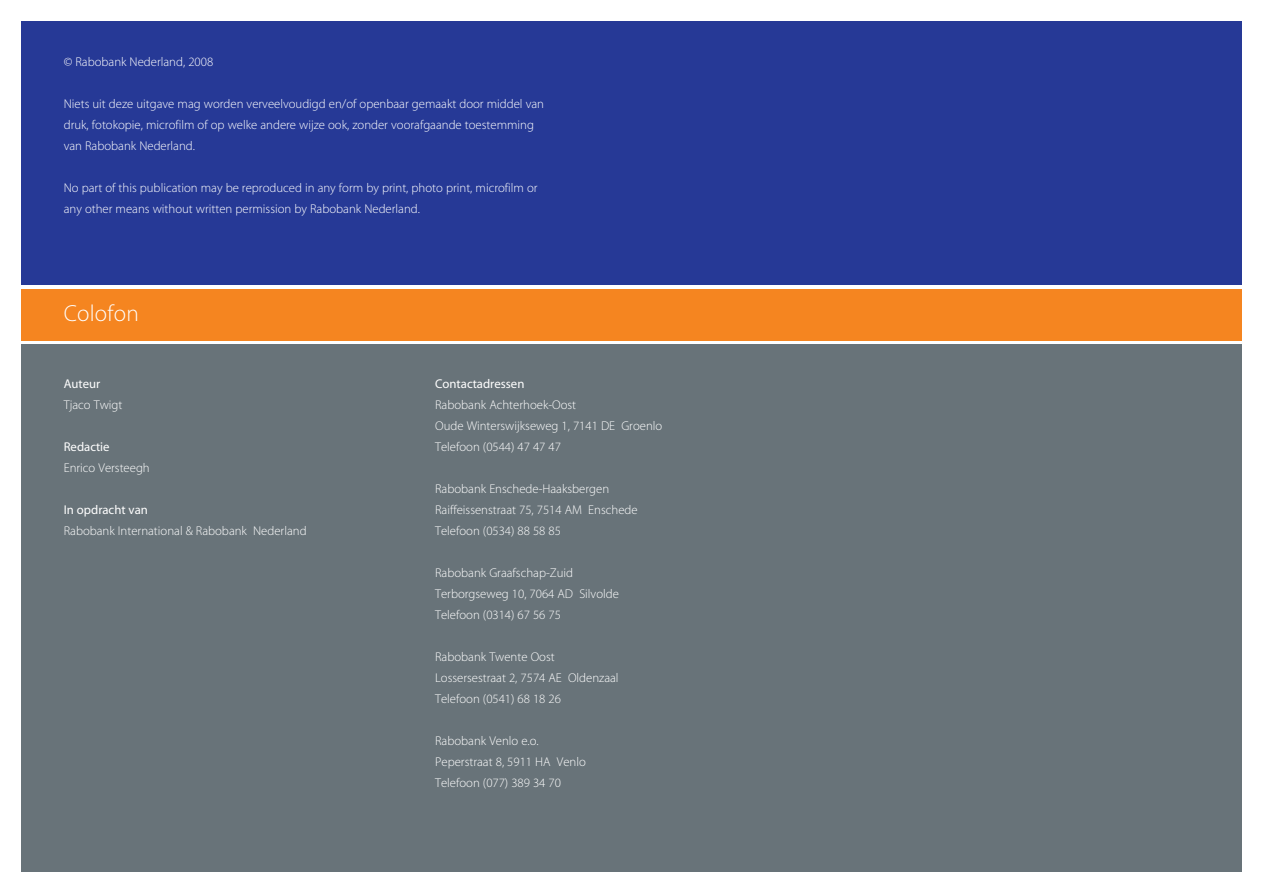
<style>
.page{position:relative;width:1263px;height:893px;background:#fff}
.page>*{position:absolute;margin:0;border:0;box-sizing:border-box;transform-origin:0 0}
.t1{font:23.25px "Myriad MM 215 600";letter-spacing:.01em;color:#fff}
.t2{font:12.75px/21px "Myriad MM 215 600";color:#fff}
.t3{font:12.75px "Myriad MM 400 600";color:#fff}
</style>
<div class="page">
<div style="left:21px;top:344px;width:1221px;height:528px;background:#687379"></div>
<div style="left:21px;top:21px;width:1221px;height:264px;background:#263996"></div>
<div style="left:21px;top:289px;width:1221px;height:51px;background:#f58520"></div>
<p class="t2" style="left:64px;top:52px;width:151px">© Rabobank Nederland, 2008</p>
<p class="t2" style="left:64px;top:94px;width:482px">Niets uit deze uitgave mag worden verveelvoudigd en/of openbaar gemaakt door middel van druk, fotokopie, microfilm of op welke andere wijze ook, zonder voorafgaande toestemming van Rabobank Nederland.</p>
<p class="t2" style="left:64px;top:178px;width:475px">No part of this publication may be reproduced in any form by print, photo print, microfilm or any other means without written permission by Rabobank Nederland.</p>
<h1 class="t1" style="left:64px;top:302px;width:77px">Colofon</h1>
<p class="t3" style="left:64px;top:377px;width:38px">Auteur</p>
<p class="t2" style="left:64px;top:395px;width:60px">Tjaco Twigt</p>
<p class="t3" style="left:64px;top:440px;width:47px">Redactie</p>
<p class="t2" style="left:64px;top:458px;width:87px">Enrico Versteegh</p>
<p class="t3" style="left:64px;top:503px;width:86px">In opdracht van</p>
<p class="t2" style="left:64px;top:521px;width:244px">Rabobank International &amp; Rabobank Nederland</p>
<p class="t3" style="left:435px;top:377px;width:91px">Contactadressen</p>
<p class="t2" style="left:435px;top:395px;width:229px">Rabobank Achterhoek-Oost<br>Oude Winterswijkseweg 1, 7141 DE Groenlo<br>Telefoon (0544) 47 47 47</p>
<p class="t2" style="left:435px;top:479px;width:204px">Rabobank Enschede-Haaksbergen<br>Raiffeissenstraat 75, 7514 AM Enschede<br>Telefoon (0534) 88 58 85</p>
<p class="t2" style="left:435px;top:563px;width:185px">Rabobank Graafschap-Zuid<br>Terborgseweg 10, 7064 AD Silvolde<br>Telefoon (0314) 67 56 75</p>
<p class="t2" style="left:435px;top:647px;width:185px">Rabobank Twente Oost<br>Lossersestraat 2, 7574 AE Oldenzaal<br>Telefoon (0541) 68 18 26</p>
<p class="t2" style="left:435px;top:731px;width:152px">Rabobank Venlo e.o.<br>Peperstraat 8, 5911 HA Venlo<br>Telefoon (077) 389 34 70</p>
</div>
